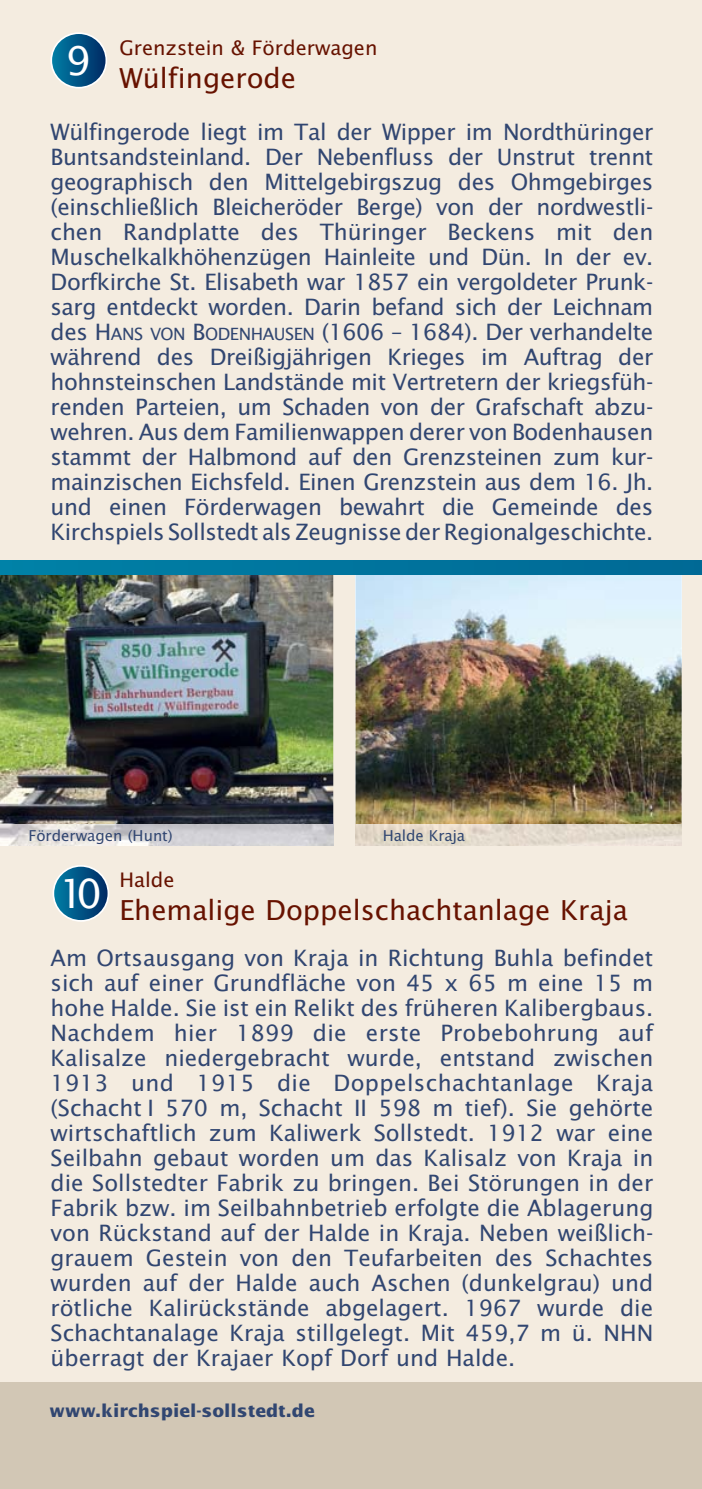
<style>
.page{position:relative;width:702px;height:1489px;background:#fff}
.page>*{position:absolute;margin:0;border:0;box-sizing:border-box;transform-origin:0 0}
.t1{font:39.5px "Lucida Sans";color:#fff}
.t2{font:27.5px "Lucida Sans";color:#671200}
.t3{font:22.5px/25px "Lucida Sans";letter-spacing:-.01em;color:#314671;text-align:justify}
.t4{font:20px "Lucida Sans";color:#671200}
.t5{font:700 17.5px "Lucida Sans";color:#314671}
.t6{font:15px "Lucida Sans";color:#314671}
.s1{font-size:17px}
</style>
<div class="page">
<div style="left:0;top:0;width:702px;height:1488px;background:#f4ece0"></div>
<div style="left:0;top:1382px;width:702px;height:106px;background:#d2c7b5"></div>
<img style="left:0;top:574px;width:333px;height:250px">
<img style="left:0;top:824px;width:333px;height:21px">
<svg style="left:51px;top:33px;width:55px;height:55px;background:#0a5a89"></svg>
<div style="left:50px;top:32px;width:57px;height:56px;border:2px solid #fff;border-radius:50%"></div>
<img style="left:355px;top:574px;width:326px;height:250px">
<img style="left:355px;top:824px;width:326px;height:21px">
<div style="left:0;top:560px;width:702px;height:14px;background:#00759e"></div>
<svg style="left:53px;top:865px;width:55px;height:55px;background:#095989"></svg>
<div style="left:52px;top:865px;width:57px;height:56px;border:2px solid #fff;border-radius:50%"></div>
<h1 class="t1" style="left:66px;top:44px;width:27px">9</h1>
<p class="t4" style="left:119px;top:39px;width:260px">Grenzstein &amp; Förderwagen</p>
<p class="t2" style="left:119px;top:66px;width:178px">Wülfingerode</p>
<p class="t3" style="left:51px;top:121px;width:604px">Wülfingerode liegt im Tal der Wipper im Nordthüringer Buntsandsteinland. Der Nebenfluss der Unstrut trennt geographisch den Mittelgebirgszug des Ohmgebirges (einschließlich Bleicheröder Berge) von der nordwestli&shy;chen Randplatte des Thüringer Beckens mit den Muschelkalkhöhenzügen Hainleite und Dün. In der ev.<br>Dorf kirche St. Elisabeth war 1857 ein vergoldeter Prunk&shy;sarg entdeckt worden. Darin befand sich der Leichnam des H<span class="s1">ANS VON</span> B<span class="s1">ODENHAUSEN</span> (1606 – 1684). Der verhandelte während des Dreißigjährigen Krieges im Auftrag der hohnsteinschen Landstände mit Vertretern der kriegsfüh&shy;renden Parteien, um Schaden von der Grafschaft abzu&shy;wehren. Aus dem Familienwappen derer von Bodenhausen stammt der Halbmond auf den Grenzsteinen zum kur&shy;mainzischen Eichsfeld. Einen Grenzstein aus dem 16. Jh. und einen Förderwagen bewahrt die Gemeinde des Kirchspiels Sollstedt als Zeugnisse der Regionalgeschichte.</p>
<p class="t6" style="left:28px;top:829px;width:146px">Förderwagen (Hunt)</p>
<p class="t6" style="left:383px;top:829px;width:84px">Halde Kraja</p>
<p class="t4" style="left:119px;top:871px;width:57px">Halde</p>
<p class="t2" style="left:59px;top:898px;width:570px"><sup>10</sup> Ehemalige Doppelschachtanlage Kraja</p>
<p class="t3" style="left:51px;top:946px;width:604px">Am Ortsausgang von Kraja in Richtung Buhla befindet sich auf einer Grundfläche von 45 x 65 m eine 15 m hohe Halde. Sie ist ein Relikt des früheren Kalibergbaus.<br>Nachdem hier 1899 die erste Probebohrung auf Kalisalze niedergebracht wurde, entstand zwischen 1913 und 1915 die Doppelschachtanlage Kraja (Schacht I 570 m, Schacht II 598 m tief). Sie gehörte wirtschaftlich zum Kaliwerk Sollstedt. 1912 war eine Seilbahn gebaut worden um das Kalisalz von Kraja in die Sollstedter Fabrik zu bringen. Bei Störungen in der Fabrik bzw. im Seilbahnbetrieb erfolgte die Ablagerung von Rückstand auf der Halde in Kraja. Neben weißlich&shy;grauem Gestein von den Teufarbeiten des Schachtes wurden auf der Halde auch Aschen (dunkelgrau) und rötliche Kalirückstände abgelagert. 1967 wurde die Schacht analage Kraja stillgelegt. Mit 459,7 m ü. NHN überragt der Krajaer Kopf Dorf und Halde.</p>
<p class="t5" style="left:50px;top:1403px;width:267px">www.kirchspiel-sollstedt.de</p>
</div>
